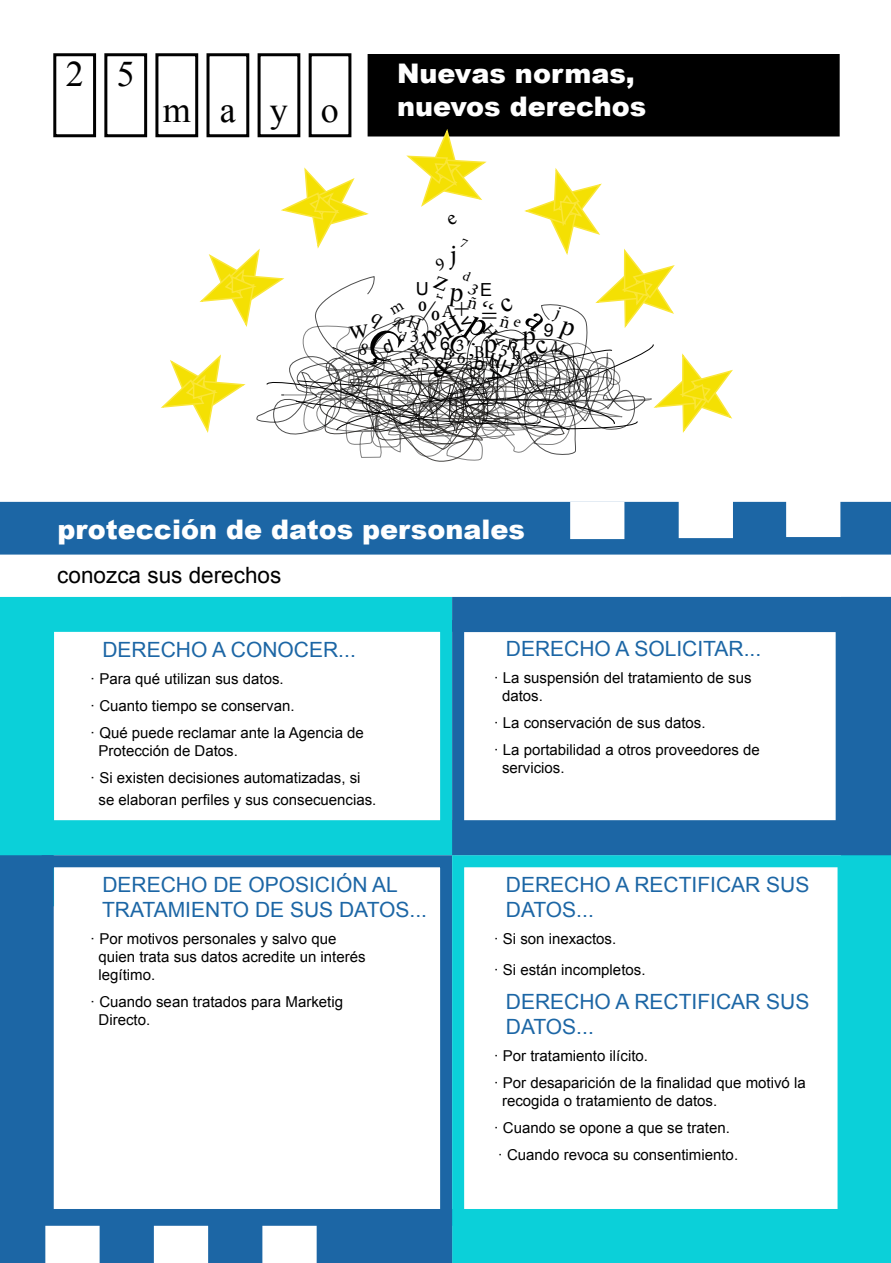
<style>
.page{position:relative;width:891px;height:1263px;background:#fff}
.page>*{position:absolute;margin:0;border:0;box-sizing:border-box;transform-origin:0 0}
.t1{font:36px "Times New Roman";color:#000}
.t2{font:900 27px/32.4px "Arial";color:#fff}
.t3{font:27px "Times New Roman";color:#000}
.t4{font:27px "Minion Pro";color:#000}
.t5{font:22.5px "Arial";color:#000}
.t6{font:21px/25.2px "Arial";color:#1c66a5}
.t7{font:18px/18.6px "Minion Pro";color:#000}
.t8{font:18px "Arial";color:#000}
.t9{font:15px/27px "Arial";color:#000}
</style>
<div class="page">
<div style="left:2px;top:619px;width:450px;height:230px;border:12px solid #0bd0d9"></div>
<div style="left:53px;top:53px;width:43px;height:84px;border:3px solid #000"></div>
<div style="left:104px;top:53px;width:43px;height:84px;border:3px solid #000"></div>
<div style="left:155px;top:53px;width:43px;height:84px;border:3px solid #000"></div>
<div style="left:206px;top:53px;width:43px;height:84px;border:3px solid #000"></div>
<div style="left:257px;top:53px;width:43px;height:84px;border:3px solid #000"></div>
<div style="left:308px;top:53px;width:43px;height:84px;border:3px solid #000"></div>
<div style="left:368px;top:55px;width:470px;height:81px;background:#000"></div>
<div style="left:367px;top:54px;width:472px;height:82px;border:2px solid #000"></div>
<div style="left:0;top:502px;width:890px;height:53px;background:#1c66a5"></div>
<div style="left:1px;top:821px;width:453px;height:33px;background:#0bd0d9"></div>
<div style="left:0;top:820px;width:455px;height:35px;border:2px solid #0bd0d9"></div>
<div style="left:678px;top:501px;width:54px;height:37px;background:#fff"></div>
<div style="left:785px;top:500px;width:55px;height:37px;background:#fff;border:2px solid #fff"></div>
<div style="left:570px;top:502px;width:54px;height:37px;background:#fff"></div>
<div style="left:1px;top:621px;width:52px;height:284px;background:#0bd0d9"></div>
<div style="left:0;top:620px;width:54px;height:286px;border:2px solid #0bd0d9"></div>
<div style="left:42px;top:855px;width:410px;height:371px;border:12px solid #1c66a5"></div>
<div style="left:1px;top:1210px;width:450px;height:52px;background:#1c66a5"></div>
<div style="left:0;top:1209px;width:452px;height:54px;border:2px solid #1c66a5"></div>
<div style="left:1px;top:598px;width:450px;height:33px;background:#0bd0d9"></div>
<div style="left:0;top:597px;width:452px;height:35px;border:2px solid #0bd0d9"></div>
<div style="left:263px;top:1226px;width:53px;height:36px;background:#fff"></div>
<div style="left:154px;top:1226px;width:53px;height:36px;background:#fff"></div>
<svg style="left:452px;top:597px;width:438px;height:666px"></svg>
<div style="left:1px;top:856px;width:51px;height:371px;background:#1c66a5"></div>
<div style="left:0;top:855px;width:53px;height:373px;border:2px solid #1c66a5"></div>
<div style="left:46px;top:1226px;width:53px;height:36px;background:#fff"></div>
<div style="left:45px;top:1226px;width:55px;height:37px;border:2px solid #fff"></div>
<svg style="left:159px;top:127px;width:575px;height:335px"></svg>
<h1 class="t1" style="left:66px;top:49px;width:71px">2 5</h1>
<h1 class="t1" style="left:163px;top:85px;width:178px">mayo</h1>
<h2 class="t2" style="left:397px;top:57px;width:251px">Nuevas normas, nuevos derechos</h2>
<h2 class="t4" style="left:450px;top:237px;width:8px">j</h2>
<p class="t8" style="left:416px;top:277px;width:14px">U</p>
<p class="t8" style="left:480px;top:278px;width:14px">E</p>
<h2 class="t3" style="left:418px;top:291px;width:24px">%</h2>
<h2 class="t3" style="left:481px;top:297px;width:17px">=</h2>
<h2 class="t3" style="left:454px;top:290px;width:17px">+</h2>
<p class="t7" style="left:441px;top:302px;width:14px">A</p>
<p class="t7" style="left:440px;top:321px;width:46px;text-indent:-6px">8<br><sup>6</sup>3 B</p>
<p class="t7" style="left:409px;top:327px;width:10px">3</p>
<h2 class="t3" style="left:483px;top:324px;width:15px">p</h2>
<p class="t7" style="left:490px;top:353px;width:11px">h</p>
<p class="t7" style="left:421px;top:355px;width:10px">5</p>
<h2 class="t3" style="left:522px;top:316px;width:15px">p</h2>
<p class="t7" style="left:511px;top:344px;width:11px">h</p>
<h2 class="t2" style="left:57px;top:512px;width:469px">protección de datos personales</h2>
<h3 class="t5" style="left:57px;top:560px;width:225px">conozca sus derechos</h3>
<h3 class="t6" style="left:102px;top:637px;width:255px">DERECHO A CONOCER...</h3>
<p class="t9" style="left:90px;top:665px;width:275px">· Para qué utilizan sus datos.<br>· Cuanto tiempo se conservan.<br>· Qué puede reclamar ante la Agencia de</p>
<p class="t9" style="left:90px;top:737px;width:272px;text-indent:8px">Protección de Datos.<br>· Si existen decisiones automatizadas, si</p>
<p class="t9" style="left:98px;top:786px;width:279px">se elaboran perfiles y sus consecuencias.</p>
<h3 class="t6" style="left:102px;top:872px;width:326px">DERECHO DE OPOSICIÓN AL<br>TRATAMIENTO DE SUS DATOS...</h3>
<p class="t9" style="left:98px;top:929px;width:268px;line-height:18px;text-indent:-8px">· Por motivos personales y salvo que quien trata sus datos acredite un interés legítimo.</p>
<p class="t9" style="left:98px;top:992px;width:246px;line-height:18px;text-indent:-8px">· Cuando sean tratados para Marketig<br>Directo.</p>
<h3 class="t6" style="left:505px;top:636px;width:257px">DERECHO A SOLICITAR...</h3>
<p class="t9" style="left:502px;top:669px;width:251px;line-height:18px;text-indent:-8px">· La suspensión del tratamiento de sus datos.</p>
<p class="t9" style="left:493px;top:710px;width:267px">· La conservación de sus datos.<br>· La portabilidad a otros proveedores de</p>
<p class="t9" style="left:502px;top:755px;width:64px">servicios.</p>
<h3 class="t6" style="left:505px;top:872px;width:305px">DERECHO A RECTIFICAR SUS<br>DATOS...</h3>
<p class="t9" style="left:493px;top:923px;width:153px;line-height:30.6px">· Si son inexactos.<br>· Si están incompletos.</p>
<h3 class="t6" style="left:505px;top:989px;width:305px">DERECHO A RECTIFICAR SUS<br>DATOS...</h3>
<p class="t9" style="left:493px;top:1042px;width:313px">· Por tratamiento ilícito.<br>· Por desaparición de la finalidad que motivó la</p>
<p class="t9" style="left:493px;top:1087px;width:246px;text-indent:8px">recogida o tratamiento de datos.<br>· Cuando se opone a que se traten. · Cuando revoca su consentimiento.</p>
</div>
